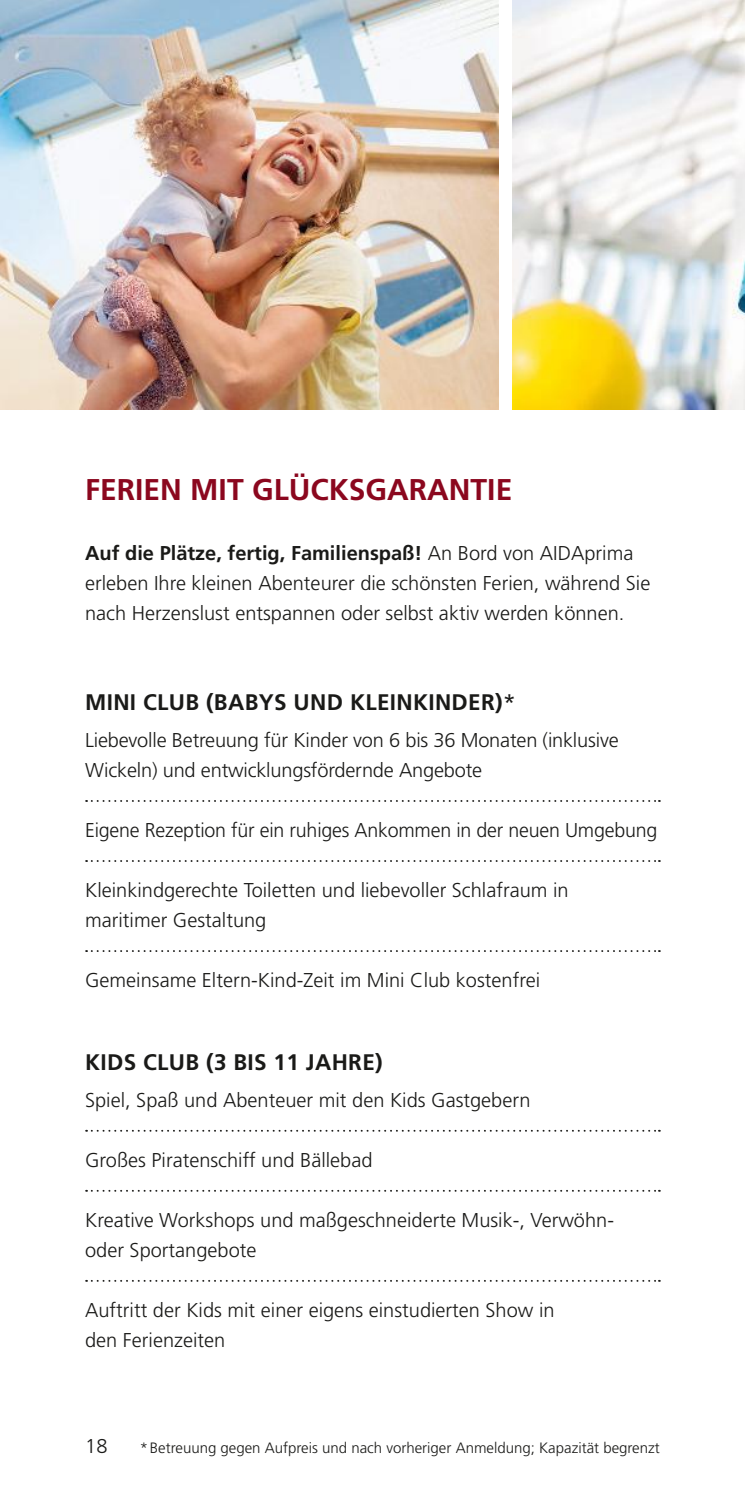
<style>
.page{position:relative;width:745px;height:1489px;background:#fff}
.page>*{position:absolute;margin:0;border:0;box-sizing:border-box;transform-origin:0 0}
.t1{font:700 30px "Frutiger LT";color:#8b071e}
.t2{font:700 22.5px "Frutiger LT";letter-spacing:.015em;color:#1a1a18}
.t3{font:300 20px/30px "Frutiger LT";color:#1a1a18}
.t4{font:300 15px "Frutiger LT";color:#1a1a18}
.s1{font-weight:700}
.s2{font-weight:400}
</style>
<div class="page">
<img style="left:512px;top:0;width:232px;height:410px">
<img style="left:0;top:0;width:497px;height:410px">
<svg style="left:86px;top:800px;width:573px;height:1px"></svg>
<svg style="left:86px;top:860px;width:573px;height:1px"></svg>
<svg style="left:86px;top:950px;width:573px;height:1px"></svg>
<svg style="left:86px;top:1129px;width:573px;height:2px"></svg>
<svg style="left:86px;top:1189px;width:573px;height:2px"></svg>
<svg style="left:86px;top:1279px;width:573px;height:2px"></svg>
<h1 class="t1" style="left:85px;top:472px;width:428px">FERIEN MIT GLÜCKSGARANTIE</h1>
<p class="t3" style="left:85px;top:538px;width:566px"><span class="s1">Auf die Plätze, fertig, Familienspaß!</span> An Bord von AIDAprima erleben Ihre kleinen Abenteurer die schönsten Ferien, während Sie nach Herzenslust entspannen oder selbst aktiv werden können.</p>
<p class="t2" style="left:85px;top:689px;width:431px">MINI CLUB (BABYS UND KLEINKINDER)<span class="s2">*</span></p>
<p class="t3" style="left:85px;top:725px;width:534px">Liebevolle Betreuung für Kinder von 6 bis 36 Monaten (inklusive<br>Wickeln) und entwicklungsfördernde Angebote</p>
<p class="t3" style="left:85px;top:815px;width:573px">Eigene Rezeption für ein ruhiges Ankommen in der neuen Umgebung</p>
<p class="t3" style="left:85px;top:875px;width:485px">Kleinkindgerechte Toiletten und liebevoller Schlafraum in maritimer Gestaltung</p>
<p class="t3" style="left:85px;top:965px;width:456px">Gemeinsame Eltern-Kind-Zeit im Mini Club kostenfrei</p>
<p class="t2" style="left:85px;top:1048px;width:299px">KIDS CLUB (3 BIS 11 JAHRE)</p>
<p class="t3" style="left:85px;top:1085px;width:446px">Spiel, Spaß und Abenteuer mit den Kids Gastgebern</p>
<p class="t3" style="left:85px;top:1145px;width:289px">Großes Piratenschiff und Bällebad</p>
<p class="t3" style="left:85px;top:1205px;width:530px">Kreative Workshops und maßgeschneiderte Musik-, Verwöhn&shy;oder Sportangebote</p>
<p class="t3" style="left:85px;top:1295px;width:470px">Auftritt der Kids mit einer eigens einstudierten Show in den Ferienzeiten</p>
<p class="t3" style="left:85px;top:1430px;width:24px">18</p>
<p class="t4" style="left:140px;top:1438px;width:521px">*Betreuung gegen Aufpreis und nach vorheriger Anmeldung; Kapazität begrenzt</p>
</div>
